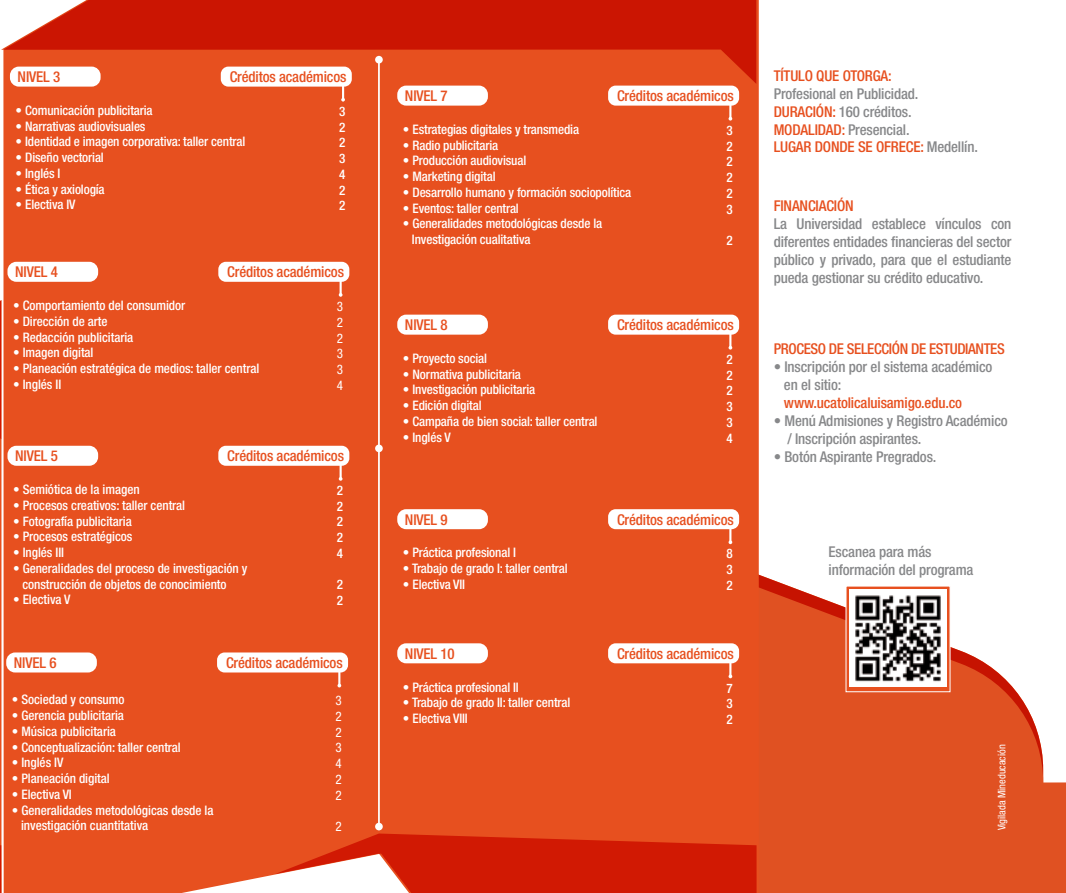
<style>
.page{position:relative;width:1066px;height:893px;background:#fff}
.page>*{position:absolute;margin:0;border:0;box-sizing:border-box;transform-origin:0 0}
.t1{font:500 condensed 14.88px/17.8px "Helvetica Neue LT Std";letter-spacing:-.01em;color:#87888a}
.t2{font:500 condensed 14.88px "Helvetica Neue LT Std";letter-spacing:-.01em;color:#e7501f}
.t3{font:500 condensed 13.12px/15.8px "Helvetica Neue LT Std";letter-spacing:-.01em;color:#fff;text-align:justify}
.t4{font:condensed 13.12px/15.8px "Helvetica Neue LT Std";color:#fff;text-align:justify}
.t5{font:condensed 10.5px "Helvetica Neue LT Std";letter-spacing:-.005em;color:#fff}
.s1{color:#e7501f}
</style>
<div class="page">
<svg style="left:759px;top:587px;width:307px;height:306px;fill:#e05122"></svg>
<svg style="left:0;top:300px;width:1px;height:593px"></svg>
<div style="left:3px;top:0;width:756px;height:893px;background:#e7501f"></div>
<svg style="left:275px;top:833px;width:481px;height:60px;background:#da3e26"></svg>
<hr style="left:378px;top:60px;width:2px;height:766px;background:#fff">
<div style="left:375px;top:823px;width:8px;height:7px;background:#fff;border-radius:50%"></div>
<div style="left:375px;top:445px;width:8px;height:7px;background:#fff;border-radius:50%"></div>
<svg style="left:1px;top:0;width:755px;height:84px;background:#d73316"></svg>
<div style="left:7px;top:262px;width:91px;height:20px;background:#fff;border-radius:9px"></div>
<div style="left:218px;top:262px;width:131px;height:20px;background:#fff;border-radius:8px"></div>
<svg style="left:339px;top:281px;width:3px;height:16px"></svg>
<div style="left:7px;top:446px;width:91px;height:20px;background:#fff;border-radius:9px"></div>
<div style="left:218px;top:446px;width:131px;height:20px;background:#fff;border-radius:8px"></div>
<svg style="left:339px;top:465px;width:3px;height:16px"></svg>
<div style="left:6px;top:652px;width:91px;height:20px;background:#fff;border-radius:9px"></div>
<div style="left:217px;top:652px;width:131px;height:20px;background:#fff;border-radius:8px"></div>
<svg style="left:337px;top:672px;width:4px;height:15px"></svg>
<div style="left:397px;top:86px;width:91px;height:20px;background:#fff;border-radius:9px"></div>
<div style="left:608px;top:86px;width:131px;height:20px;background:#fff;border-radius:8px"></div>
<svg style="left:728px;top:105px;width:4px;height:16px"></svg>
<div style="left:397px;top:315px;width:91px;height:20px;background:#fff;border-radius:9px"></div>
<div style="left:608px;top:315px;width:131px;height:20px;background:#fff;border-radius:8px"></div>
<svg style="left:728px;top:334px;width:4px;height:16px"></svg>
<div style="left:397px;top:509px;width:91px;height:20px;background:#fff;border-radius:9px"></div>
<div style="left:608px;top:509px;width:131px;height:20px;background:#fff;border-radius:8px"></div>
<svg style="left:728px;top:529px;width:4px;height:15px"></svg>
<div style="left:397px;top:643px;width:91px;height:20px;background:#fff;border-radius:9px"></div>
<div style="left:608px;top:643px;width:131px;height:20px;background:#fff;border-radius:8px"></div>
<svg style="left:728px;top:663px;width:4px;height:15px"></svg>
<div style="left:10px;top:67px;width:91px;height:20px;background:#fff;border-radius:9px"></div>
<div style="left:221px;top:67px;width:131px;height:20px;background:#fff;border-radius:8px"></div>
<svg style="left:341px;top:86px;width:4px;height:16px"></svg>
<div style="left:845px;top:586px;width:105px;height:106px;background:linear-gradient(to right,#e7501f,#e7501f);border:1px solid #fff"></div>
<img style="left:849px;top:590px;width:97px;height:97px">
<p class="t2" style="left:18px;top:68px;width:44px">NIVEL 3</p>
<p class="t2" style="left:230px;top:68px;width:118px">Créditos académicos</p>
<p class="t3" style="left:339px;top:103px;width:8px">3<br>2<br>2<br>3<br>4<br>2<br>2</p>
<p class="t3" style="left:16px;top:102px;width:139px">• Comunicación publicitaria</p>
<p class="t3" style="left:16px;top:118px;width:131px">• Narrativas audiovisuales</p>
<p class="t3" style="left:16px;top:134px;width:231px">• Identidad e imagen corporativa: taller central</p>
<p class="t3" style="left:16px;top:149px;width:90px">• Diseño vectorial</p>
<p class="t3" style="left:16px;top:165px;width:46px">• Inglés I</p>
<p class="t3" style="left:16px;top:181px;width:91px">• Ética y axiología</p>
<p class="t3" style="left:16px;top:197px;width:61px">• Electiva IV</p>
<p class="t2" style="left:15px;top:263px;width:44px">NIVEL 4</p>
<p class="t2" style="left:227px;top:263px;width:118px">Créditos académicos</p>
<p class="t4" style="left:337px;top:298px;width:8px">3<br>2<br>2<br>3<br>3<br>4</p>
<p class="t3" style="left:13px;top:297px;width:174px">• Comportamiento del consumidor</p>
<p class="t3" style="left:13px;top:313px;width:96px">• Dirección de arte</p>
<p class="t3" style="left:13px;top:329px;width:122px">• Redacción publicitaria</p>
<p class="t3" style="left:13px;top:345px;width:82px">• Imagen digital</p>
<p class="t3" style="left:13px;top:360px;width:248px">• Planeación estratégica de medios: taller central</p>
<p class="t3" style="left:13px;top:376px;width:50px">• Inglés II</p>
<p class="t2" style="left:15px;top:447px;width:44px">NIVEL 5</p>
<p class="t2" style="left:227px;top:447px;width:118px">Créditos académicos</p>
<p class="t3" style="left:337px;top:482px;width:8px">2<br>2<br>2<br>2<br>4</p>
<p class="t3" style="left:337px;top:577px;width:8px">2<br>2</p>
<p class="t3" style="left:13px;top:481px;width:128px">• Semiótica de la imagen</p>
<p class="t3" style="left:13px;top:497px;width:174px">• Procesos creativos: taller central</p>
<p class="t3" style="left:13px;top:513px;width:120px">• Fotografía publicitaria</p>
<p class="t3" style="left:13px;top:529px;width:121px">• Procesos estratégicos</p>
<p class="t3" style="left:13px;top:544px;width:53px">• Inglés III</p>
<p class="t3" style="left:22px;top:560px;width:227px;text-indent:-9px">• Generalidades del proceso de investigación y construcción de objetos de conocimiento</p>
<p class="t3" style="left:13px;top:592px;width:59px">• Electiva V</p>
<p class="t2" style="left:14px;top:654px;width:44px">NIVEL 6</p>
<p class="t2" style="left:226px;top:654px;width:118px">Créditos académicos</p>
<p class="t4" style="left:336px;top:693px;width:8px">3<br>2<br>2<br>3<br>4<br>2<br>2</p>
<p class="t4" style="left:336px;top:819px;width:8px">2</p>
<p class="t3" style="left:12px;top:692px;width:114px">• Sociedad y consumo</p>
<p class="t3" style="left:12px;top:707px;width:114px">• Gerencia publicitaria</p>
<p class="t3" style="left:12px;top:723px;width:106px">• Música publicitaria</p>
<p class="t3" style="left:12px;top:739px;width:170px">• Conceptualización: taller central</p>
<p class="t3" style="left:12px;top:755px;width:53px">• Inglés IV</p>
<p class="t3" style="left:12px;top:770px;width:99px">• Planeación digital</p>
<p class="t3" style="left:12px;top:786px;width:62px">• Electiva VI</p>
<p class="t3" style="left:21px;top:802px;width:194px;text-indent:-9px">• Generalidades metodológicas desde la investigación cuantitativa</p>
<p class="t2" style="left:405px;top:87px;width:44px">NIVEL 7</p>
<p class="t2" style="left:617px;top:87px;width:118px">Créditos académicos</p>
<p class="t3" style="left:727px;top:122px;width:8px">3<br>2<br>2<br>2<br>2<br>3</p>
<p class="t3" style="left:727px;top:232px;width:8px">2</p>
<p class="t3" style="left:403px;top:121px;width:178px">• Estrategias digitales y transmedia</p>
<p class="t3" style="left:403px;top:137px;width:97px">• Radio publicitaria</p>
<p class="t3" style="left:403px;top:153px;width:125px">• Producción audiovisual</p>
<p class="t3" style="left:403px;top:168px;width:94px">• Marketing digital</p>
<p class="t3" style="left:403px;top:184px;width:230px">• Desarrollo humano y formación sociopolítica</p>
<p class="t3" style="left:403px;top:200px;width:117px">• Eventos: taller central</p>
<p class="t3" style="left:412px;top:216px;width:192px;text-indent:-9px">• Generalidades metodológicas desde la<br>Investigación cualitativa</p>
<p class="t2" style="left:405px;top:316px;width:44px">NIVEL 8</p>
<p class="t2" style="left:617px;top:316px;width:118px">Créditos académicos</p>
<p class="t3" style="left:727px;top:351px;width:8px">2<br>2<br>2<br>3<br>3<br>4</p>
<p class="t3" style="left:403px;top:350px;width:86px">• Proyecto social</p>
<p class="t3" style="left:403px;top:366px;width:120px">• Normativa publicitaria</p>
<p class="t3" style="left:403px;top:382px;width:134px">• Investigación publicitaria</p>
<p class="t3" style="left:403px;top:397px;width:80px">• Edición digital</p>
<p class="t3" style="left:403px;top:413px;width:196px">• Campaña de bien social: taller central</p>
<p class="t3" style="left:403px;top:429px;width:49px">• Inglés V</p>
<p class="t2" style="left:405px;top:510px;width:44px">NIVEL 9</p>
<p class="t2" style="left:617px;top:510px;width:118px">Créditos académicos</p>
<p class="t3" style="left:727px;top:546px;width:8px">8<br>3<br>2</p>
<p class="t3" style="left:403px;top:545px;width:115px">• Práctica profesional I</p>
<p class="t3" style="left:403px;top:560px;width:166px">• Trabajo de grado I: taller central</p>
<p class="t3" style="left:403px;top:576px;width:64px">• Electiva VII</p>
<p class="t2" style="left:405px;top:644px;width:51px">NIVEL 10</p>
<p class="t2" style="left:617px;top:644px;width:118px">Créditos académicos</p>
<p class="t3" style="left:727px;top:680px;width:8px">7<br>3<br>2</p>
<p class="t3" style="left:403px;top:679px;width:117px">• Práctica profesional II</p>
<p class="t3" style="left:403px;top:695px;width:169px">• Trabajo de grado II: taller central</p>
<p class="t3" style="left:403px;top:710px;width:66px">• Electiva VIII</p>
<p class="t2" style="left:774px;top:67px;width:120px">TÍTULO QUE OTORGA:</p>
<p class="t1" style="left:774px;top:84px;width:206px">Profesional en Publicidad.<br><span class="s1">DURACIÓN:</span> 160 créditos.<br><span class="s1">MODALIDAD:</span> Presencial.<br><span class="s1">LUGAR DONDE SE OFRECE:</span> Medellín.</p>
<p class="t2" style="left:774px;top:197px;width:82px">FINANCIACIÓN</p>
<p class="t1" style="left:774px;top:215px;width:239px;text-align:justify">La Universidad establece vínculos con diferentes entidades financieras del sector público y privado, para que el estudiante pueda gestionar su crédito educativo.</p>
<p class="t2" style="left:774px;top:340px;width:233px">PROCESO DE SELECCIÓN DE ESTUDIANTES</p>
<p class="t1" style="left:784px;top:358px;width:210px;text-indent:-10px">• Inscripción por el sistema académico en el sitio:</p>
<p class="t2" style="left:784px;top:394px;width:180px">www.ucatolicaluisamigo.edu.co</p>
<p class="t1" style="left:787px;top:411px;width:222px;text-indent:-14px">• Menú Admisiones y Registro Académico / Inscripción aspirantes.</p>
<p class="t1" style="left:774px;top:447px;width:164px">• Botón Aspirante Pregrados.</p>
<p class="t1" style="left:829px;top:543px;width:146px">Escanea para más información del programa</p>
<p class="t5" style="left:996px;top:830px;width:87px;rotate:-90deg">Vigilada Mineducación</p>
</div>
